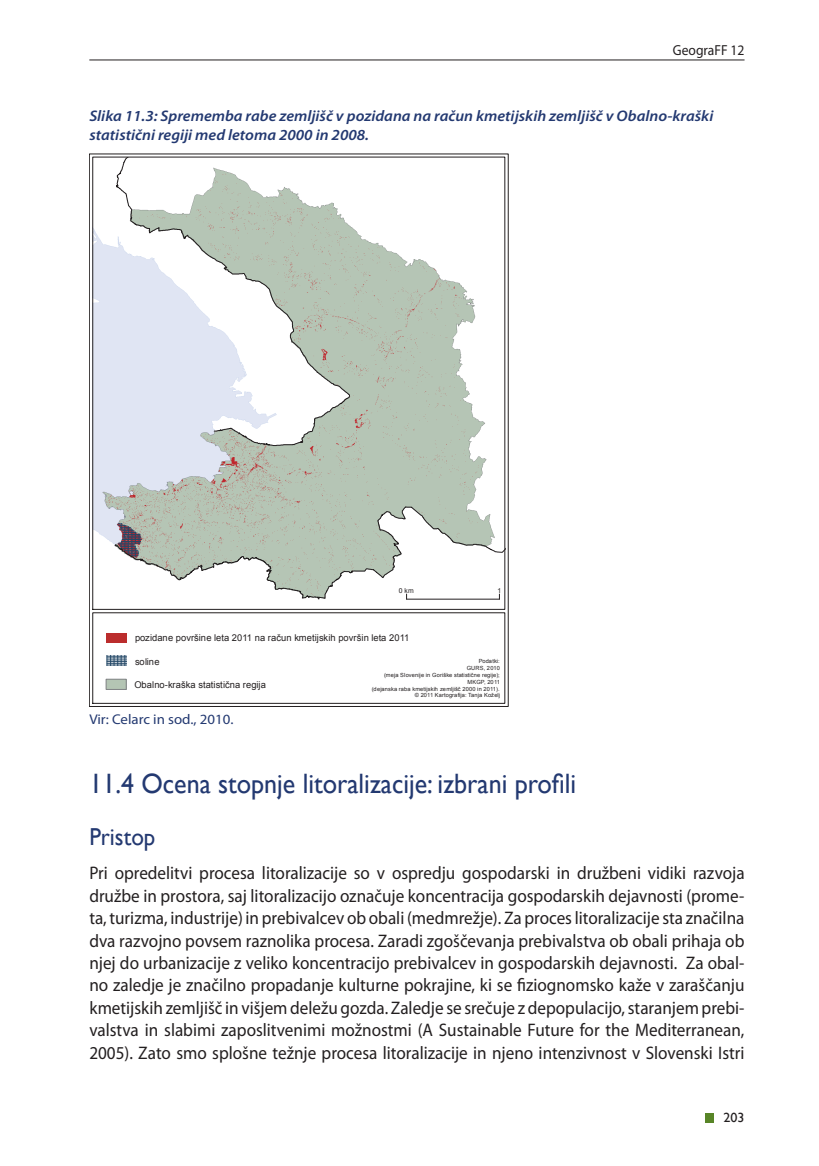
<style>
.page{position:relative;width:819px;height:1166px;background:#fff}
.page>*{position:absolute;margin:0;border:0;box-sizing:border-box;transform-origin:0 0}
.t1{font:28px "Gill Sans";color:#233971;scale:.93 1}
.t2{font:24.5px "Gill Sans";color:#233971;scale:.93 1}
.t3{font:18.2px/22.4px "Myriad Pro";color:#231f20;text-align:justify;scale:.94 1}
.t4{font:italic 600 15.4px/18.9px "Myriad Pro";color:#233971;scale:1.05 1}
.t5{font:14.53px "Myriad Pro";color:#231f20;scale:.93 1}
.t6{font:14.17px "Myriad Pro";color:#233971;scale:1.05 1}
.t7{font:13.3px "Gill Sans";color:#231f20;scale:1.05 1}
.t8{font:9.45px "Arial";letter-spacing:-.005em;color:#231f20}
.t9{font:6.83px "Arial";color:#231f20}
.t10{font:5.6px/6.8px "Arial";letter-spacing:.02em;color:#231f20;text-align:right}
</style>
<div class="page">
<hr style="left:89px;top:60px;width:655px;height:1px;background:#231f20">
<div style="left:705px;top:1113px;width:9px;height:9px;background:#588527"></div>
<img style="left:93px;top:167px;width:411px;height:443px">
<svg style="left:130px;top:218px;width:220px;height:228px"></svg>
<svg style="left:116px;top:159px;width:21px;height:60px"></svg>
<svg style="left:114px;top:506px;width:391px;height:93px"></svg>
<hr style="left:406px;top:599px;width:93px;height:1px;background:#231f20">
<svg style="left:107px;top:656px;width:20px;height:10px"></svg>
<div style="left:107px;top:633px;width:20px;height:9px;background:#bb2d2d"></div>
<div style="left:106px;top:679px;width:20px;height:10px;background:#b4c5b4"></div>
<div style="left:106px;top:679px;width:20px;height:10px;border:1px solid #818386"></div>
<p class="t5" style="left:673px;top:41px;width:78px">GeograFF 12</p>
<p class="t4" style="left:89px;top:106px;width:595px">Slika 11.3: Sprememba rabe zemljišč v pozidana na račun kmetijskih zemljišč v Obalno-kraški statistični regiji med letoma 2000 in 2008.</p>
<p class="t9" style="left:399px;top:586px;width:17px">0 km</p>
<p class="t9" style="left:497px;top:586px;width:5px">1</p>
<p class="t8" style="left:135px;top:632px;width:276px">pozidane površine leta 2011 na račun kmetijskih površin leta 2011</p>
<p class="t8" style="left:134px;top:679px;width:133px">Obalno-kraška statistična regija</p>
<p class="t6" style="left:89px;top:711px;width:139px">Vir: Celarc in sod., 2010.</p>
<p class="t8" style="left:135px;top:655px;width:26px">soline</p>
<p class="t10" style="left:372px;top:658px;width:130px">Podatki:<br>GURS, 2010<br>(meja Slovenije in Goriške statistične regije);<br>MKGP, 2011<br>(dejanska raba kmetijskih zemljišč 2000 in 2011). © 2011 Kartografija: Tanja Koželj</p>
<h1 class="t1" style="left:89px;top:767px;width:525px">11.4 Ocena stopnje litoralizacije: izbrani profili</h1>
<h2 class="t2" style="left:89px;top:822px;width:72px">Pristop</h2>
<p class="t3" style="left:89px;top:862px;width:698px">Pri opredelitvi procesa litoralizacije so v ospredju gospodarski in družbeni vidiki razvoja družbe in prostora, saj litoralizacijo označuje koncentracija gospodarskih dejavnosti (prome&shy;ta, turizma, industrije) in prebivalcev ob obali (medmrežje). Za proces litoralizacije sta značilna dva razvojno povsem raznolika procesa. Zaradi zgoščevanja prebivalstva ob obali prihaja ob njej do urbanizacije z veliko koncentracijo prebivalcev in gospodarskih dejavnosti. Za obal&shy;no zaledje je značilno propadanje kulturne pokrajine, ki se fiziognomsko kaže v zaraščanju kmetijskih zemljišč in višjem deležu gozda. Zaledje se srečuje z depopulacijo, staranjem prebi&shy;valstva in slabimi zaposlitvenimi možnostmi (A Sustainable Future for the Mediterranean, 2005). Zato smo splošne težnje procesa litoralizacije in njeno intenzivnost v Slovenski Istri</p>
<p class="t7" style="left:723px;top:1110px;width:21px">203</p>
</div>
